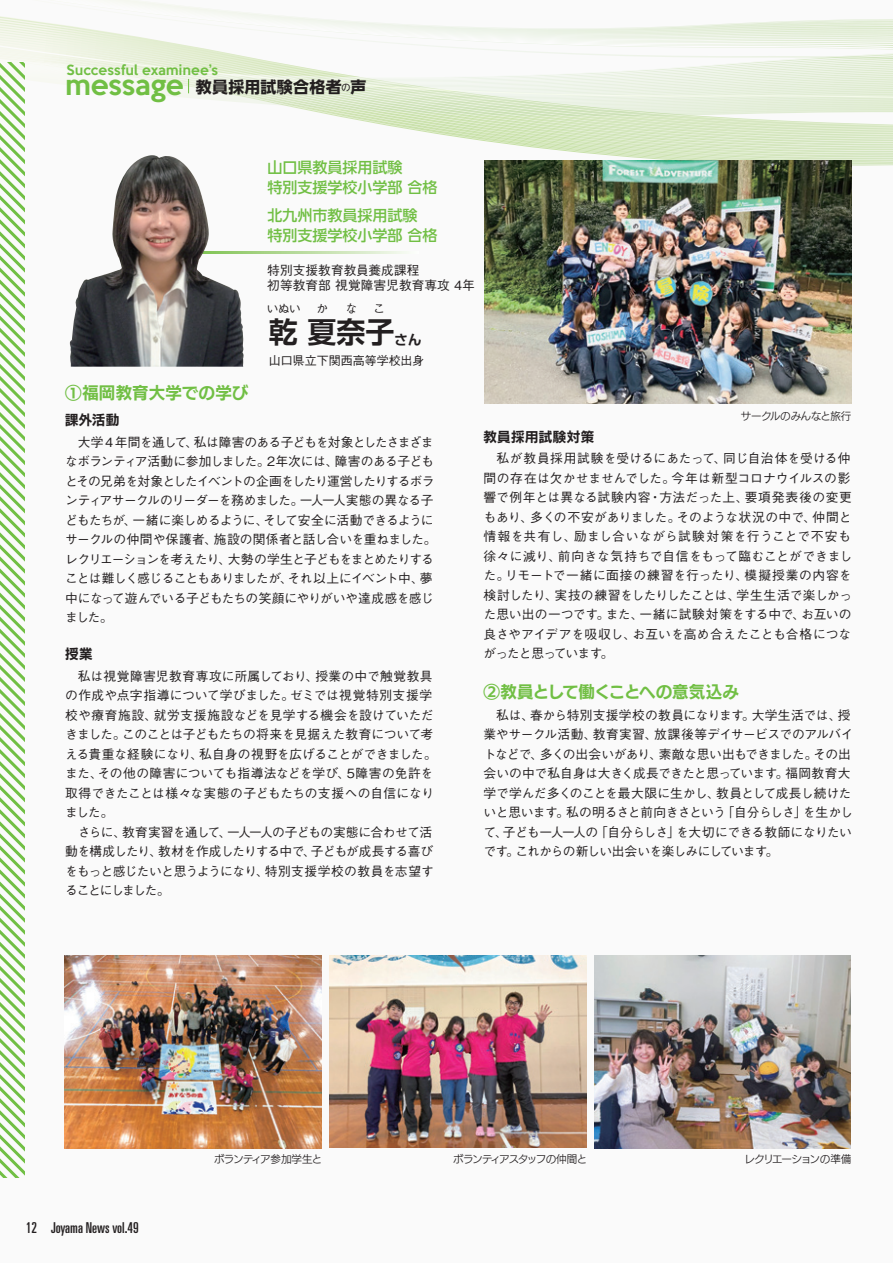
<style>
.page{position:relative;width:893px;height:1263px;background:#fafafa}
.page>*{position:absolute;margin:0;border:0;box-sizing:border-box;transform-origin:0 0}
.t1{font:700 28.95px "UD Shin Go Pro De";color:#231f20}
.t2{font:16.5px "UD Kakugo Large Pro B";letter-spacing:-.03em;color:#71bf44}
.t3{font:16.5px "UD Kakugo Large Pro B";letter-spacing:-.005em;color:#71bf44}
.t4{font:700 15.9px "UD Shin Go NT Pro";letter-spacing:.02em;color:#231f20}
.t5{font:500 15px/19.5px "UD Shin Go Pro";color:#71bf44}
.t6{font:ultra-condensed 15px "Univers";color:#231f20}
.t7{font:13.5px "UD Kakugo Large Pro B";letter-spacing:.03em;color:#231f20}
.t8{font:500 12.75px/19.5px "Gothic BBB Pro";letter-spacing:-.02em;color:#231f20}
.t9{font:500 12.75px/19.5px "Gothic BBB Pro";letter-spacing:.005em;color:#231f20}
.t10{font:500 12.75px/19.5px "Gothic BBB Pro";letter-spacing:-.055em;color:#231f20}
.t11{font:500 12.75px/15px "Gothic BBB Pro";color:#231f20}
.t12{font:500 12.75px "Keep Calm";letter-spacing:.015em;color:#71bf44}
.t13{font:500 12.15px "Gothic BBB Pro";color:#231f20}
.t14{font:500 12px "Gothic BBB Pro";color:#231f20}
.t15{font:10.5px "UD Kakugo Large Pro R";letter-spacing:-.09em;color:#231f20}
.t16{font:10.5px "UD Kakugo Large Pro R";letter-spacing:-.02em;color:#231f20}
.t17{font:10.5px "UD Kakugo Large Pro R";letter-spacing:-.05em;color:#231f20}
.t18{font:10.5px "UD Kakugo Large Pro R";letter-spacing:-.08em;color:#231f20}
.s1{font-family:"Keep Calm";font-weight:500;font-size:26.25px;color:#71bf44}
.s2{font-size:13.95px}
</style>
<div class="page">
<svg style="left:0;top:0;width:893px;height:161px"></svg>
<svg style="left:0;top:62px;width:25px;height:1116px"></svg>
<img style="left:329px;top:955px;width:257px;height:193px">
<img style="left:594px;top:955px;width:257px;height:193px">
<img style="left:65px;top:955px;width:257px;height:193px">
<img style="left:484px;top:161px;width:367px;height:242px">
<svg style="left:188px;top:79px;width:1px;height:14px"></svg>
<svg style="left:244px;top:252px;width:160px;height:1px"></svg>
<img style="left:70px;top:154px;width:174px;height:213px">
<p class="t12" style="left:67px;top:58px;width:153px">Successful examinee’s</p>
<p class="t4" style="left:65px;top:74px;width:302px"><span class="s1">message</span> 教員採用試験合格者<sup>の</sup>声</p>
<p class="t5" style="left:267px;top:157px;width:171px">山口県教員採用試験<br>特別支援学校小学部 合格</p>
<p class="t5" style="left:267px;top:205px;width:171px">北九州市教員採用試験<br>特別支援学校小学部 合格</p>
<p class="t11" style="left:267px;top:261px;width:209px">特別支援教育教員養成課程<br>初等教育部 視覚障害児教育専攻 4年</p>
<h1 class="t1" style="left:269px;top:309px;width:155px">乾 夏奈子<span class="s2">さん</span></h1>
<p class="t14" style="left:269px;top:351px;width:157px">山口県立下関西高等学校出身</p>
<p class="t13" style="left:267px;top:299px;width:36px">いぬい</p>
<p class="t13" style="left:316px;top:299px;width:70px">か　な　こ</p>
<p class="t3" style="left:65px;top:379px;width:185px">①福岡教育大学での学び</p>
<p class="t7" style="left:65px;top:409px;width:56px">課外活動</p>
<p class="t10" style="left:65px;top:431px;width:373px">　大学４年間を通して、私は障害のある子どもを対象としたさまざまなボランティア活動に参加しました。2年次には、障害のある子どもとその兄弟を対象としたイベントの企画をしたり運営したりするボランティアサークルのリーダーを務めました。一人一人実態の異なる子どもたちが、一緒に楽しめるように、そして安全に活動できるようにサークルの仲間や保護者、施設の関係者と話し合いを重ねました。レクリエーションを考えたり、大勢の学生と子どもをまとめたりすることは難しく感じることもありましたが、それ以上にイベント中、夢中になって遊んでいる子どもたちの笑顔にやりがいや達成感を感じました。</p>
<p class="t7" style="left:65px;top:643px;width:29px">授業</p>
<p class="t8" style="left:65px;top:665px;width:373px;text-indent:13px">私は視覚障害児教育専攻に所属しており、授業の中で触覚教具の作成や点字指導について学びました。ゼミでは視覚特別支援学校や療育施設、就労支援施設などを見学する機会を設けていただきました。このことは子どもたちの将来を見据えた教育について考える貴重な経験になり、私自身の視野を広げることができました。また、その他の障害についても指導法などを学び、5障害の免許を取得できたことは様々な実態の子どもたちの支援への自信になりました。<br>　さらに、教育実習を通して、一人一人の子どもの実態に合わせて活動を構成したり、教材を作成したりする中で、子どもが成長する喜びをもっと感じたいと思うようになり、特別支援学校の教員を志望することにしました。</p>
<p class="t16" style="left:741px;top:407px;width:112px">サークルのみんなと旅行</p>
<p class="t7" style="left:483px;top:425px;width:112px">教員採用試験対策</p>
<p class="t9" style="left:483px;top:447px;width:370px;text-indent:13px">私が教員採用試験を受けるにあたって、同じ自治体を受ける仲間の存在は欠かせませんでした。今年は新型コロナウイルスの影響で例年とは異なる試験内容・方法だった上、要項発表後の変更もあり、多くの不安がありました。そのような状況の中で、仲間と情報を共有し、励まし合いながら試験対策を行うことで不安も徐々に減り、前向きな気持ちで自信をもって臨むことができました。リモートで一緒に面接の練習を行ったり、模擬授業の内容を検討したり、実技の練習をしたりしたことは、学生生活で楽しかった思い出の一つです。また、一緒に試験対策をする中で、お互いの良さやアイデアを吸収し、お互いを高め合えたことも合格につながったと思っています。</p>
<p class="t2" style="left:483px;top:678px;width:257px">②教員として働くことへの意気込み</p>
<p class="t8" style="left:483px;top:704px;width:372px">　私は、春から特別支援学校の教員になります。大学生活では、授業やサークル活動、教育実習、放課後等デイサービスでのアルバイトなどで、多くの出会いがあり、素敵な思い出もできました。その出会いの中で私自身は大きく成長できたと思っています。福岡教育大学で学んだ多くのことを最大限に生かし、教員として成長し続けたいと思います。私の明るさと前向きさという「自分らしさ」を生かして、子ども一人一人の「自分らしさ」を大切にできる教師になりたいです。これからの新しい出会いを楽しみにしています。</p>
<p class="t6" style="left:26px;top:1219px;width:114px">12 Joyama News vol.49</p>
<p class="t17" style="left:214px;top:1151px;width:110px">ボランティア参加学生と</p>
<p class="t15" style="left:453px;top:1151px;width:136px">ボランティアスタッフの仲間と</p>
<p class="t18" style="left:744px;top:1151px;width:108px">レクリエーションの準備</p>
</div>
